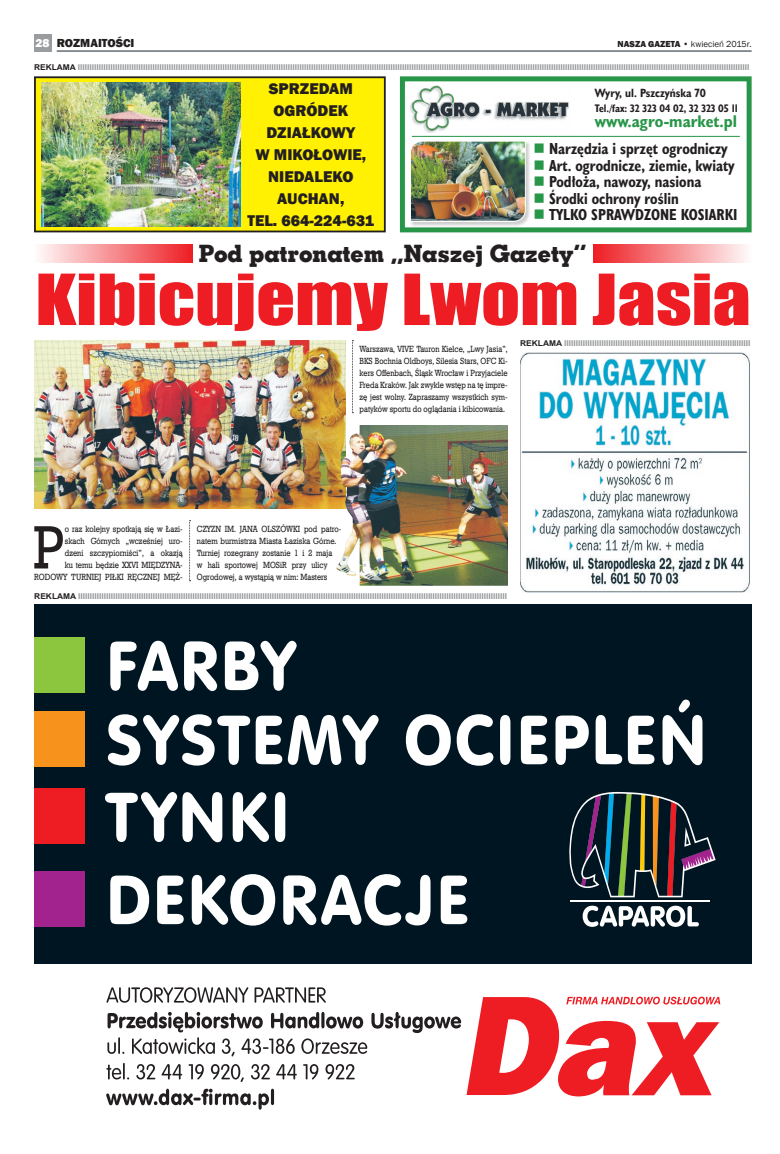
<style>
.page{position:relative;width:780px;height:1154px;background:#fff}
.page>*{position:absolute;margin:0;border:0;box-sizing:border-box;transform-origin:0 0}
.t1{font:65.1px "Impact";color:#ee1d23;scale:1.17 1}
.t2{font:60.9px "Geo Slab 712 Md EU";color:#231f20;scale:.86 1}
.t3{font:24px "Geo Slab 703 X Bd EU";color:#231f20}
.t4{font:700 17px "Humanst 521 Cn EU";color:#289648;scale:1.05 1}
.t5{font:700 16px "Humanst 521 Cn EU";color:#231f20}
.t6{font:800 16px/22px "Franklin Gothic";color:#231f20}
.t7{font:700 12px "Humanst 521 Cn EU";color:#231f20}
.t8{font:800 12px "Franklin Gothic";color:#231f20}
.t9{font:700 11px "Humanst 521 Cn EU";color:#231f20}
.t10{font:9px/12px "Geo Slab 712 Md EU";color:#231f20;text-align:right;scale:.86 1}
.t11{font:9px/12px "Geo Slab 712 Md EU";color:#231f20;text-align:justify;scale:.85 1}
.t12{font:9px "Franklin Gothic";color:#231f20}
.t13{font:700 8px "Arial";color:#939598;scale:1.05 1}
.s1{color:#fff}
.s2{font-weight:800}
.s3{color:#231f20}
.s4{color:#289648}
</style>
<div class="page">
<div style="left:34px;top:34px;width:17px;height:17px;background:#9a9da0"></div>
<hr style="left:57px;top:51px;width:694px;height:1px;background:#15242e">
<div style="left:34px;top:604px;width:717px;height:360px;background:#001522"></div>
<div style="left:34px;top:871px;width:51px;height:56px;background:#a2238e"></div>
<svg style="left:110px;top:874px;width:357px;height:51px"></svg>
<div style="left:34px;top:637px;width:51px;height:56px;background:#8bc63e"></div>
<svg style="left:110px;top:641px;width:107px;height:50px"></svg>
<svg style="left:225px;top:641px;width:71px;height:50px"></svg>
<div style="left:34px;top:788px;width:51px;height:56px;background:#ee1d23"></div>
<svg style="left:105px;top:792px;width:117px;height:50px"></svg>
<svg style="left:233px;top:792px;width:52px;height:50px"></svg>
<svg style="left:582px;top:905px;width:116px;height:22px"></svg>
<hr style="left:570px;top:900px;width:139px;height:2px;background:#fff">
<svg style="left:569px;top:792px;width:146px;height:105px"></svg>
<div style="left:34px;top:711px;width:51px;height:56px;background:#f7931d"></div>
<svg style="left:108px;top:714px;width:439px;height:52px"></svg>
<svg style="left:555px;top:699px;width:147px;height:66px"></svg>
<svg style="left:106px;top:987px;width:614px;height:122px"></svg>
<div style="left:400px;top:76px;width:351px;height:156px;border:5px solid #289648"></div>
<img style="left:410px;top:85px;width:159px;height:47px">
<hr style="left:412px;top:136px;width:327px;height:1px;background:#289648">
<div style="left:409px;top:140px;width:122px;height:88px;background:#231f20;opacity:.23"></div>
<img style="left:409px;top:140px;width:117px;height:82px">
<img style="left:520px;top:352px;width:229px;height:240px">
<div style="left:35px;top:77px;width:350px;height:154px;background:#fff101"></div>
<div style="left:34px;top:76px;width:352px;height:156px;border:2px solid #231f20"></div>
<img style="left:41px;top:83px;width:199px;height:143px">
<img style="left:34px;top:341px;width:311px;height:168px">
<img style="left:335px;top:425px;width:173px;height:161px">
<div style="left:34px;top:244px;width:159px;height:19px;background:linear-gradient(to right,#fefdfd,#ee1e24)"></div>
<div style="left:592px;top:244px;width:159px;height:19px;background:linear-gradient(to right,#ed1b21,#fefbfb)"></div>
<svg style="left:189px;top:520px;width:1px;height:61px"></svg>
<svg style="left:352px;top:340px;width:1px;height:73px"></svg>
<h3 class="t8" style="left:35px;top:35px;width:100px"><span class="s1">28</span> ROZMAITOŚCI</h3>
<p class="t12" style="left:617px;top:38px;width:135px"><span class="s2">NASZA GAZETA</span> • kwiecień 2015r.</p>
<p class="t13" style="left:34px;top:62px;width:682px"><span class="s3">REKLAMA</span> IIIIIIIIIIIIIIIIIIIIIIIIIIIIIIIIIIIIIIIIIIIIIIIIIIIIIIIIIIIIIIIIIIIIIIIIIIIIIIIIIIIIIIIIIIIIIIIIIIIIIIIIIIIIIIIIIIIIIIIIIIIIIIIIIIIIIIIIIIIIIIIIIIIIIIIIIIIIIIIIIIIIIIIIIIIIIIIIIIIIIIIIIIIIIIIIIIIIIIIIIIIIIIIIIIIIIIIIIIIIIIIIIIIIIIIIIIIIIIIIIIIIIIIIIIIIIIIIIIIIIIIIIIIIIIIIIIIIIIIIIIIIIIII</p>
<h3 class="t6" style="left:255px;top:77px;width:43px;text-align:center">SPRZEDAM<br>OGRÓDEK<br>DZIAŁKOWY<br>W MIKOŁOWIE</h3>
<h3 class="t6" style="left:362px;top:144px;width:6px">,</h3>
<h3 class="t6" style="left:277px;top:166px;width:22px;text-indent:-9px">NIEDALEKO<br>AUCHAN</h3>
<h3 class="t6" style="left:247px;top:188px;width:128px;text-indent:93px">,<br>TEL. 664-224-631</h3>
<h3 class="t7" style="left:594px;top:85px;width:113px">Wyry, ul. Pszczyńska 70</h3>
<h3 class="t9" style="left:594px;top:101px;width:145px">Tel./fax: 32 323 04 02, 32 323 05 11</h3>
<h3 class="t4" style="left:594px;top:110px;width:137px">www.agro-market.pl</h3>
<h3 class="t5" style="left:533px;top:139px;width:196px"><span class="s4">■</span> Narzędzia i sprzęt ogrodniczy</h3>
<h3 class="t5" style="left:533px;top:155px;width:202px"><span class="s4">■</span> Art. ogrodnicze, ziemie, kwiaty</h3>
<h3 class="t5" style="left:533px;top:172px;width:169px"><span class="s4">■</span> Podłoża, nawozy, nasiona</h3>
<h3 class="t5" style="left:533px;top:188px;width:147px"><span class="s4">■</span> Środki ochrony roślin</h3>
<h3 class="t5" style="left:533px;top:205px;width:205px"><span class="s4">■</span> Tylko sprawdzone kosiarki</h3>
<h3 class="t3" style="left:199px;top:238px;width:389px">Pod patronatem „Naszej Gazety”</h3>
<h1 class="t1" style="left:35px;top:249px;width:613px">Kibicujemy Lwom Jasia</h1>
<p class="t11" style="left:359px;top:343px;width:176px">Warszawa, VIVE Tauron Kielce, „Lwy Jasia”, BKS Bochnia Oldboys, Silesia Stars, OFC Ki&shy;kers Offenbach, Śląsk Wrocław i Przyjaciele Freda Kraków. Jak zwykle wstęp na tę impre&shy;zę jest wolny. Zapraszamy wszystkich sym&shy;patyków sportu do oglądania i kibicowania.</p>
<p class="t13" style="left:520px;top:338px;width:221px"><span class="s3">REKLAMA</span> IIIIIIIIIIIIIIIIIIIIIIIIIIIIIIIIIIIIIIIIIIIIIIIIIIIIIIIIIIIIIIIIIIIIIIIIIIIIIIII</p>
<p class="t10" style="left:34px;top:523px;width:174px">o raz kolejny spotkają się w Łazi-<br>skach Górnych „wcześniej uro-<br>dzeni szczypiorniści”, a okazją<br>ku temu będzie XXVI MIĘDZYNA-<br>RODOWY TURNIEJ PIŁKI RĘCZNEJ MĘŻ-</p>
<p class="t10" style="left:197px;top:523px;width:170px;text-align:left">CZYZN IM. JANA OLSZÓWKI pod patro&shy;natem burmistrza Miasta Łaziska Górne.<br>Turniej rozegrany zostanie 1 i 2 maja<br>w hali sportowej MOSiR przy ulicy Ogrodowej, a wystąpią w nim: Masters</p>
<h2 class="t2" style="left:33px;top:510px;width:38px">P</h2>
<p class="t13" style="left:34px;top:590px;width:452px"><span class="s3">REKLAMA</span> IIIIIIIIIIIIIIIIIIIIIIIIIIIIIIIIIIIIIIIIIIIIIIIIIIIIIIIIIIIIIIIIIIIIIIIIIIIIIIIIIIIIIIIIIIIIIIIIIIIIIIIIIIIIIIIIIIIIIIIIIIIIIIIIIIIIIIIIIIIIIIIIIIIIIIIIIIIIIIIIIIIIIIIIIIIIIIIIIIIIIIII</p>
</div>
